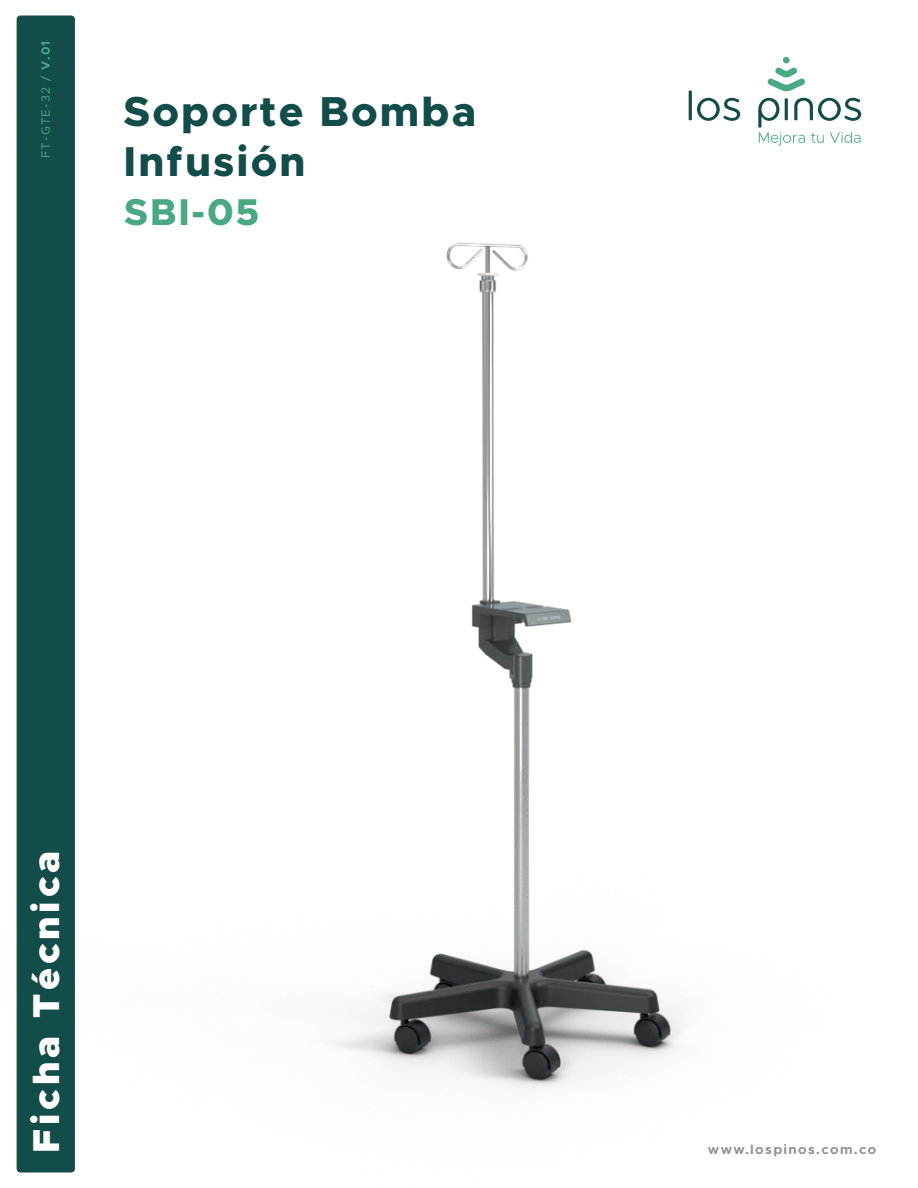
<style>
.page{position:relative;width:918px;height:1188px;background:#fff}
.page>*{position:absolute;margin:0;border:0;box-sizing:border-box;transform-origin:0 0}
.t1{font:800 42px/50.4px "Metropolis";letter-spacing:.05em;color:#134d4a}
.t2{font:900 37.5px "Metropolis";letter-spacing:.1em;color:#fff}
.t3{font:800 37.5px "Metropolis";color:#48a982}
.t4{font:700 13.5px "Metropolis";letter-spacing:.1em;color:#909293}
.t5{font:12px "Metropolis";letter-spacing:.1em;color:#48a982}
.s1{font-weight:700}
</style>
<div class="page">
<img style="left:16px;top:146px;width:669px;height:1027px">
<div style="left:17px;top:16px;width:57px;height:1156px;background:#134d4a;border-radius:3px"></div>
<div style="left:17px;top:16px;width:58px;height:1156px;border:1px solid #134d4a;border-radius:3px"></div>
<hr style="left:689px;top:91px;width:3px;height:29px;background:#134d4a">
<svg style="left:697px;top:98px;width:43px;height:23px"></svg>
<svg style="left:758px;top:98px;width:103px;height:47px"></svg>
<div style="left:783px;top:57px;width:7px;height:6px;background:#48a982;border-radius:50%"></div>
<svg style="left:768px;top:68px;width:37px;height:23px"></svg>
<p class="t5" style="left:38px;top:158px;width:119px;rotate:-90deg">FT-GTE-32 / <span class="s1">V.01</span></p>
<p class="t1" style="left:124px;top:86px;width:354px">Soporte Bomba<br>Infusión</p>
<p class="t3" style="left:124px;top:188px;width:136px">SBI-05</p>
<p class="t2" style="left:22px;top:1153px;width:303px;rotate:-90deg">Ficha Técnica</p>
<p class="t4" style="left:708px;top:1141px;width:170px">www.lospinos.com.co</p>
</div>
